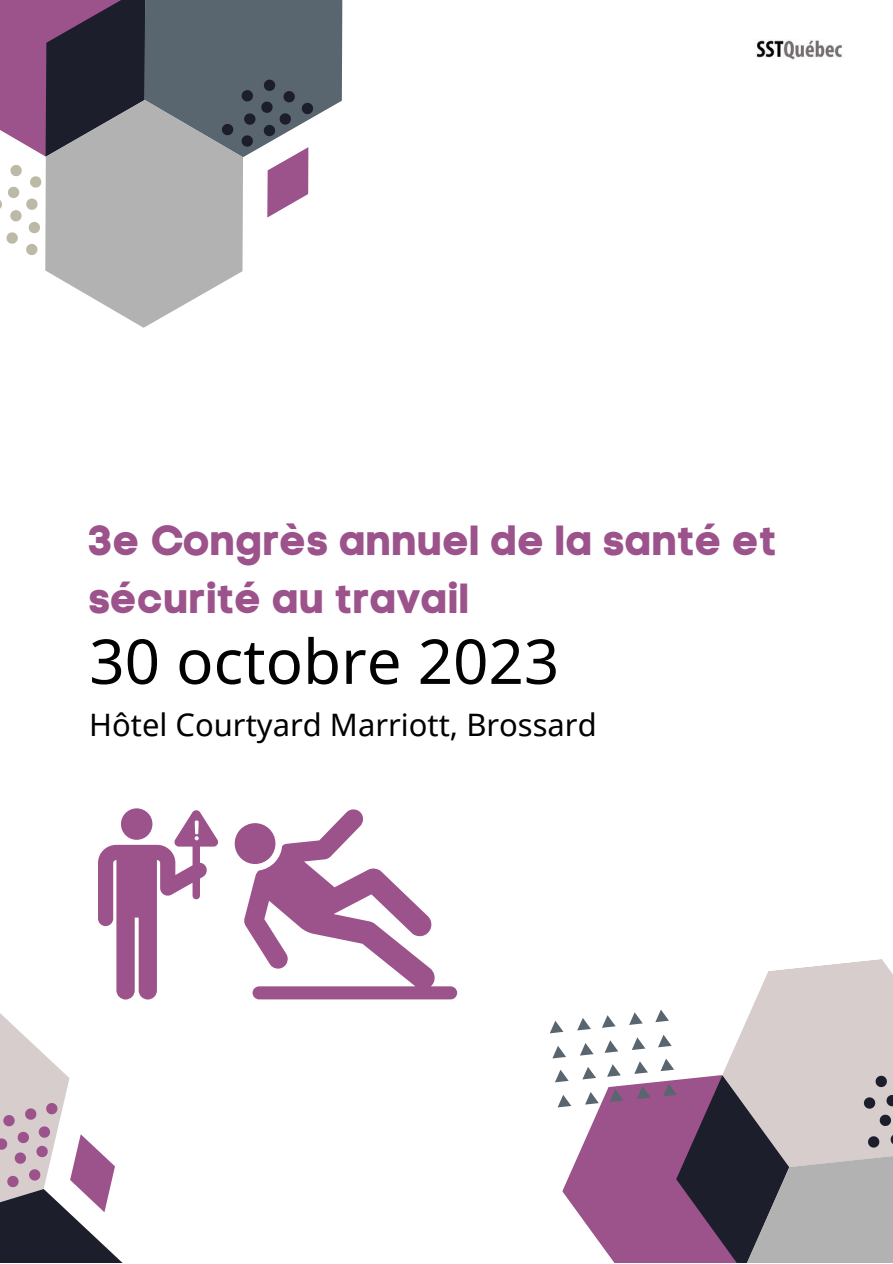
<style>
.page{position:relative;width:893px;height:1264px;background:#fff}
.page>*{position:absolute;margin:0;border:0;box-sizing:border-box;transform-origin:0 0}
.t1{font:61.8px "Noto Sans";color:#020202}
.t2{font:42px/58.5px "Code Pro Bold LC";color:#9c528b}
.t3{font:30.9px "Noto Sans";color:#000}
</style>
<div class="page">
<svg style="left:0;top:0;width:342px;height:328px"></svg>
<svg style="left:549px;top:959px;width:343px;height:303px"></svg>
<svg style="left:0;top:809px;width:218px;height:453px"></svg>
<svg style="left:234px;top:809px;width:223px;height:190px"></svg>
<img style="left:755px;top:40px;width:88px;height:20px">
<p class="t2" style="left:89px;top:510px;width:689px">3e Congrès annuel de la santé et sécurité au travail</p>
<h1 class="t1" style="left:89px;top:619px;width:471px">30 octobre 2023</h1>
<p class="t3" style="left:89px;top:703px;width:509px">Hôtel Courtyard Marriott, Brossard</p>
</div>
